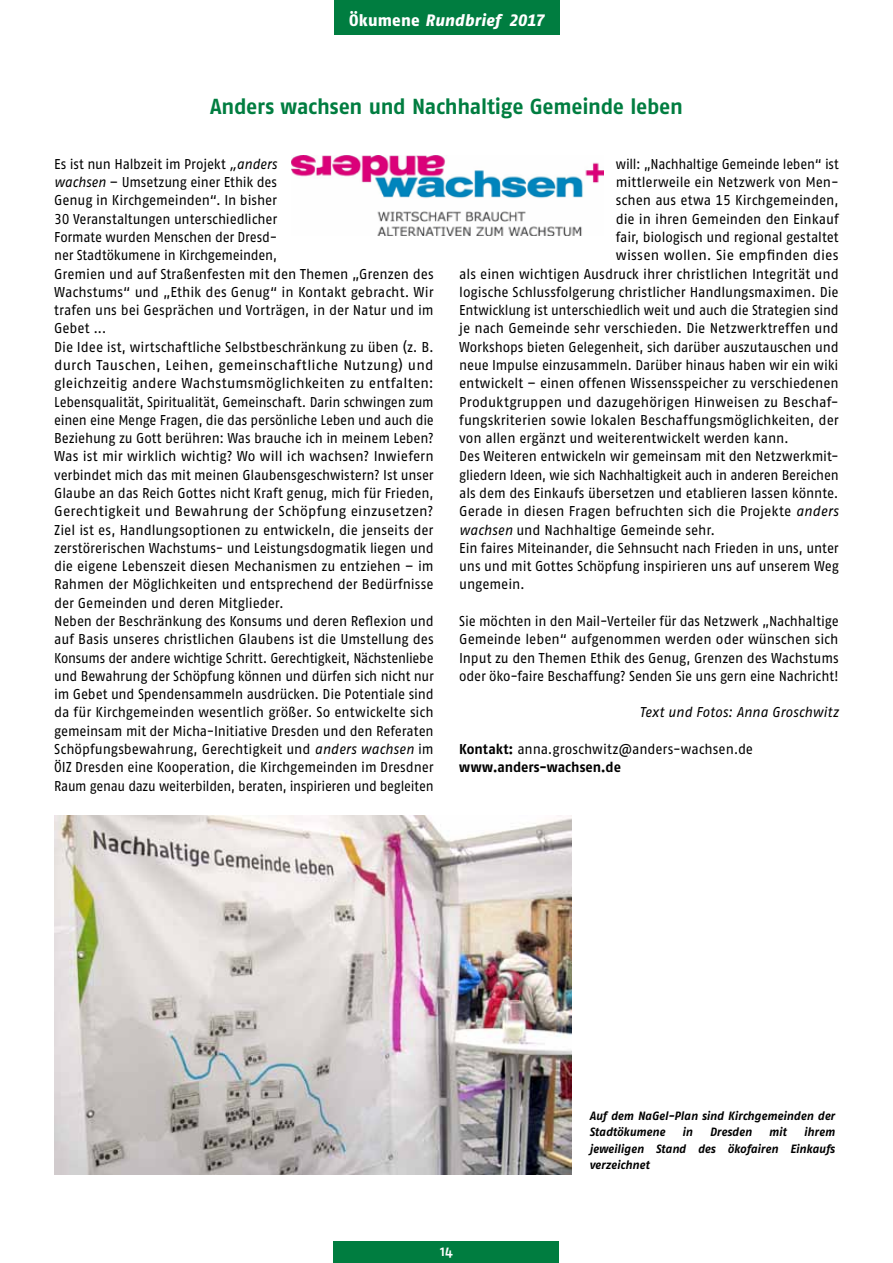
<style>
.page{position:relative;width:893px;height:1263px;background:#fff}
.page>*{position:absolute;margin:0;border:0;box-sizing:border-box;transform-origin:0 0}
.t1{font:21.75px "Fago No Bold Tf";letter-spacing:-.015em;color:#007d40;scale:.96 1}
.t2{font:italic 16.5px "Fago No Exb Tf";letter-spacing:.01em;color:#fff;scale:.96 1}
.t3{font:15px "Fago No Med";color:#fff;scale:.96 1}
.t4{font:14.25px/18.3px "Fago No Regular Tf";letter-spacing:-.01em;color:#000;scale:.94 1}
.t5{font:14.25px "Fago No Regular Tf";letter-spacing:-.01em;color:#000;scale:.96 1}
.t6{font:14.25px "Fago No Regular Tf";letter-spacing:-.01em;color:#000;scale:.95 1}
.t7{font:14.25px "Fago No Regular Tf";letter-spacing:-.01em;color:#000}
.t8{font:14.25px "Fago No Regular Tf";letter-spacing:-.01em;color:#000;scale:.93 1}
.t9{font:italic 14.25px "Fago No Regular Tf";color:#000;scale:.96 1}
.t10{font:14.25px "Fago No Bold Tf";letter-spacing:-.005em;color:#000;scale:.96 1}
.t11{font:italic 700 12px/16.5px "Fago No";letter-spacing:-.005em;color:#000;scale:.96 1}
.s1{font-style:normal}
.s2{font-style:italic}
.s3{font-family:"Fago No Bold Tf"}
</style>
<div class="page">
<div style="left:334px;top:1242px;width:225px;height:21px;background:#007d40"></div>
<div style="left:334px;top:0;width:225px;height:34px;background:#007d40"></div>
<img style="left:291px;top:155px;width:312px;height:80px">
<img style="left:54px;top:815px;width:517px;height:359px">
<p class="t2" style="left:349px;top:10px;width:205px"><span class="s1">Ökumene</span> Rundbrief 2017</p>
<h1 class="t1" style="left:210px;top:94px;width:494px">Anders wachsen und Nachhaltige Gemeinde leben</h1>
<p class="t4" style="left:54px;top:155px;width:405px">Es ist nun Halbzeit im Projekt <span class="s2">„anders<br>wachsen</span> – Umsetzung einer Ethik des<br>Genug in Kirchgemeinden“. In bisher<br>30 Veranstaltungen unterschiedlicher<br>Formate wurden Menschen der Dresd-<br>ner Stadtökumene in Kirchgemeinden,<br>Gremien und auf Straßenfesten mit den Themen „Grenzen des Wachstums“ und „Ethik des Genug“ in Kontakt gebracht. Wir trafen uns bei Gesprächen und Vorträgen, in der Natur und im Gebet ...<br>Die Idee ist, wirtschaftliche Selbstbeschränkung zu üben (z. B. durch Tauschen, Leihen, gemeinschaftliche Nutzung) und gleichzeitig andere Wachstumsmöglichkeiten zu entfalten:<br>Lebensqualität, Spiritualität, Gemeinschaft. Darin schwingen zum einen eine Menge Fragen, die das persönliche Leben und auch die Beziehung zu Gott berühren: Was brauche ich in meinem Leben?<br>Was ist mir wirklich wichtig? Wo will ich wachsen? Inwiefern verbindet mich das mit meinen Glaubensgeschwistern? Ist unser Glaube an das Reich Gottes nicht Kraft genug, mich für Frieden, Gerechtigkeit und Bewahrung der Schöpfung einzusetzen?<br>Ziel ist es, Handlungsoptionen zu entwickeln, die jenseits der zerstörerischen Wachstums- und Leistungsdogmatik liegen und die eigene Lebenszeit diesen Mechanismen zu entziehen – im Rahmen der Möglichkeiten und entsprechend der Bedürfnisse der Gemeinden und deren Mitglieder.<br>Neben der Beschränkung des Konsums und deren Reflexion und auf Basis unseres christlichen Glaubens ist die Umstellung des Konsums der andere wichtige Schritt. Gerechtigkeit, Nächstenliebe und Bewahrung der Schöpfung können und dürfen sich nicht nur im Gebet und Spendensammeln ausdrücken. Die Potentiale sind da für Kirchgemeinden wesentlich größer. So entwickelte sich gemeinsam mit der Micha-Initiative Dresden und den Referaten Schöpfungsbewahrung, Gerechtigkeit und <span class="s2">anders wachsen</span> im ÖIZ Dresden eine Kooperation, die Kirchgemeinden im Dresdner Raum genau dazu weiterbilden, beraten, inspirieren und begleiten</p>
<p class="t8" style="left:616px;top:156px;width:241px">will: „Nachhaltige Gemeinde leben“ ist</p>
<p class="t5" style="left:616px;top:174px;width:234px">mittlerweile ein Netzwerk von Men-</p>
<p class="t5" style="left:616px;top:192px;width:234px">schen aus etwa 15 Kirchgemeinden,</p>
<p class="t5" style="left:616px;top:211px;width:234px">die in ihren Gemeinden den Einkauf</p>
<p class="t6" style="left:616px;top:229px;width:236px">fair, biologisch und regional gestaltet</p>
<p class="t7" style="left:616px;top:247px;width:224px">wissen wollen. Sie empfinden dies</p>
<p class="t5" style="left:459px;top:265px;width:397px">als einen wichtigen Ausdruck ihrer christlichen Integrität und</p>
<p class="t5" style="left:459px;top:284px;width:397px">logische Schlussfolgerung christlicher Handlungsmaximen. Die</p>
<p class="t8" style="left:459px;top:302px;width:410px">Entwicklung ist unterschiedlich weit und auch die Strategien sind</p>
<p class="t5" style="left:459px;top:320px;width:397px">je nach Gemeinde sehr verschieden. Die Netzwerktreffen und</p>
<p class="t4" style="left:459px;top:337px;width:405px">Workshops bieten Gelegenheit, sich darüber auszutauschen und</p>
<p class="t4" style="left:459px;top:356px;width:405px">neue Impulse einzusammeln. Darüber hinaus haben wir ein wiki</p>
<p class="t5" style="left:459px;top:375px;width:397px">entwickelt – einen offenen Wissensspeicher zu verschiedenen</p>
<p class="t7" style="left:459px;top:393px;width:381px">Produktgruppen und dazugehörigen Hinweisen zu Beschaf-</p>
<p class="t7" style="left:459px;top:412px;width:381px">fungskriterien sowie lokalen Beschaffungsmöglichkeiten, der</p>
<p class="t5" style="left:459px;top:430px;width:345px">von allen ergänzt und weiterentwickelt werden kann.</p>
<p class="t6" style="left:459px;top:448px;width:401px">Des Weiteren entwickeln wir gemeinsam mit den Netzwerkmit-</p>
<p class="t8" style="left:459px;top:467px;width:409px">gliedern Ideen, wie sich Nachhaltigkeit auch in anderen Bereichen</p>
<p class="t6" style="left:459px;top:485px;width:401px">als dem des Einkaufs übersetzen und etablieren lassen könnte.</p>
<p class="t7" style="left:459px;top:503px;width:381px">Gerade in diesen Fragen befruchten sich die Projekte <span class="s2">anders</span></p>
<p class="t5" style="left:459px;top:521px;width:268px"><span class="s2">wachsen</span> und Nachhaltige Gemeinde sehr.</p>
<p class="t6" style="left:459px;top:540px;width:401px">Ein faires Miteinander, die Sehnsucht nach Frieden in uns, unter</p>
<p class="t6" style="left:459px;top:558px;width:401px">uns und mit Gottes Schöpfung inspirieren uns auf unserem Weg</p>
<p class="t5" style="left:459px;top:576px;width:70px">ungemein.</p>
<p class="t4" style="left:459px;top:612px;width:405px;text-align:justify">Sie möchten in den Mail-Verteiler für das Netzwerk „Nachhaltige Gemeinde leben“ aufgenommen werden oder wünschen sich Input zu den Themen Ethik des Genug, Grenzen des Wachstums oder öko-faire Beschaffung? Senden Sie uns gern eine Nachricht!</p>
<p class="t9" style="left:640px;top:704px;width:209px">Text und Fotos: Anna Groschwitz</p>
<p class="t5" style="left:459px;top:741px;width:308px"><span class="s3">Kontakt:</span> anna.groschwitz@anders-wachsen.de</p>
<p class="t10" style="left:459px;top:759px;width:170px">www.anders-wachsen.de</p>
<p class="t3" style="left:440px;top:1242px;width:15px">14</p>
<p class="t11" style="left:589px;top:1107px;width:257px">Auf dem NaGel-Plan sind Kirchgemeinden der<br>Stadtökumene</p>
<p class="t11" style="left:682px;top:1123px;width:12px">in</p>
<p class="t11" style="left:710px;top:1123px;width:45px">Dresden</p>
<p class="t11" style="left:769px;top:1123px;width:20px">mit</p>
<p class="t11" style="left:589px;top:1123px;width:257px;text-align:justify;text-indent:214px">ihrem jeweiligen Stand des ökofairen Einkaufs verzeichnet</p>
</div>
